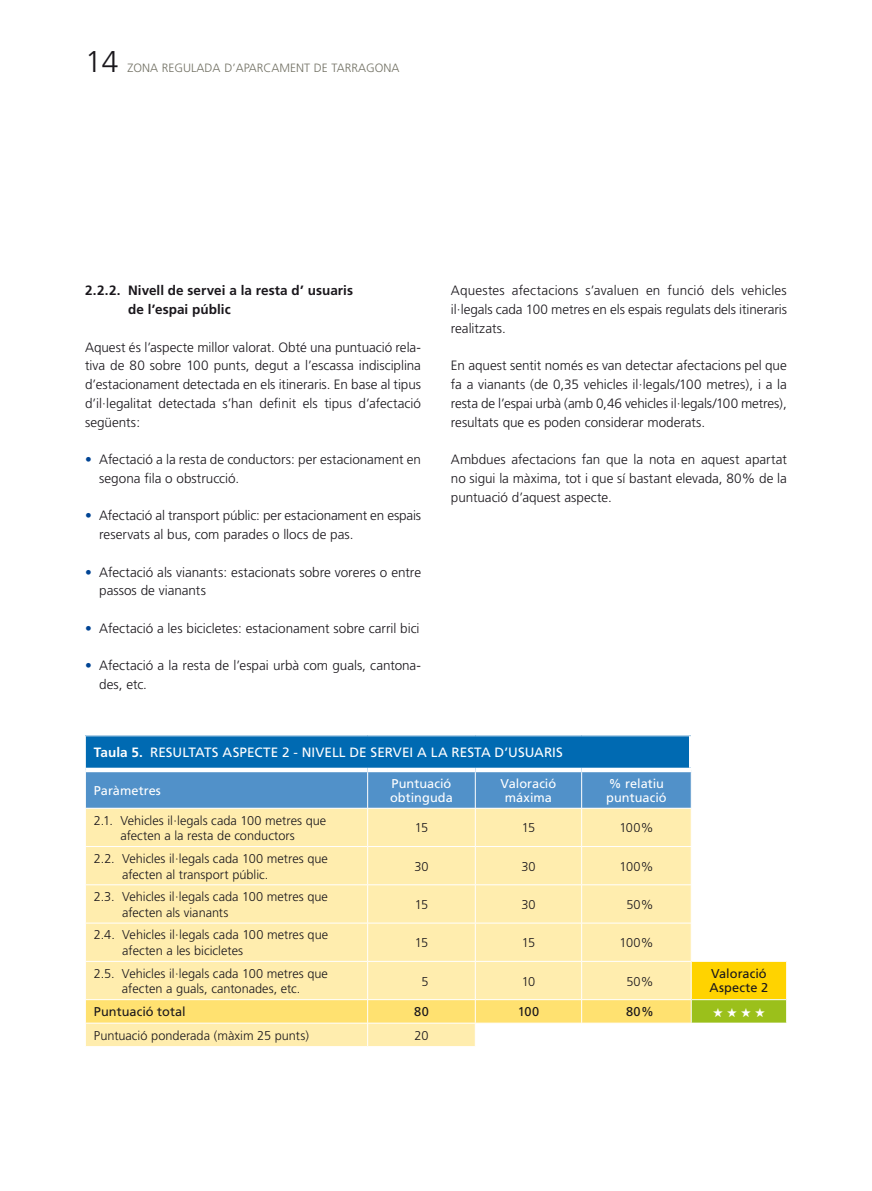
<style>
.page{position:relative;width:872px;height:1191px;background:#fff}
.page>*{position:absolute;margin:0;border:0;box-sizing:border-box;transform-origin:0 0}
.t1{font:300 30px "Frutiger";color:#1a171c}
.t2{font:300 13.5px/18.8px "Frutiger";color:#1a171c;text-align:justify}
.t3{font:13.5px "Frutiger";color:#fff}
.t4{font:700 13.5px/18.8px "Frutiger";letter-spacing:.005em;color:#1a171c}
.t5{font:300 12.75px/15.8px "Frutiger";color:#1a171c}
.t6{font:12.75px/13.5px "Frutiger";letter-spacing:.005em;color:#fff}
.t7{font:12.75px/14.2px "Frutiger";letter-spacing:.005em;color:#1a171c}
.t8{font:12.75px "Zapf Dingbats";color:#fff}
.t9{font:300 12px "Frutiger";color:#727164}
.s1{color:#004494}
.s2{font-weight:700}
</style>
<div class="page">
<svg style="left:86px;top:736px;width:605px;height:72px;background:#2e80bf"></svg>
<div style="left:86px;top:809px;width:605px;height:190px;background:#ffedae"></div>
<div style="left:691px;top:961px;width:95px;height:38px;background:#ffd300"></div>
<div style="left:691px;top:999px;width:95px;height:24px;background:#9bc01b"></div>
<hr style="left:367px;top:808px;width:1px;height:38px;background:#fff">
<hr style="left:475px;top:808px;width:1px;height:38px;background:#fff">
<hr style="left:581px;top:808px;width:1px;height:38px;background:#fff">
<hr style="left:367px;top:847px;width:1px;height:37px;background:#fff">
<hr style="left:475px;top:847px;width:1px;height:37px;background:#fff">
<hr style="left:581px;top:847px;width:1px;height:37px;background:#fff">
<hr style="left:367px;top:885px;width:1px;height:37px;background:#fff">
<hr style="left:475px;top:885px;width:1px;height:37px;background:#fff">
<hr style="left:581px;top:885px;width:1px;height:37px;background:#fff">
<hr style="left:367px;top:923px;width:1px;height:38px;background:#fff">
<hr style="left:475px;top:923px;width:1px;height:38px;background:#fff">
<hr style="left:581px;top:923px;width:1px;height:38px;background:#fff">
<hr style="left:367px;top:961px;width:1px;height:38px;background:#fff">
<hr style="left:475px;top:961px;width:1px;height:38px;background:#fff">
<hr style="left:581px;top:961px;width:1px;height:38px;background:#fff">
<hr style="left:691px;top:961px;width:1px;height:38px;background:#fff">
<hr style="left:85px;top:846px;width:283px;height:1px;background:#fff">
<hr style="left:368px;top:846px;width:107px;height:1px;background:#fff">
<hr style="left:475px;top:846px;width:106px;height:1px;background:#fff">
<hr style="left:581px;top:846px;width:110px;height:1px;background:#fff">
<hr style="left:85px;top:884px;width:283px;height:1px;background:#fff">
<hr style="left:368px;top:884px;width:107px;height:1px;background:#fff">
<hr style="left:475px;top:884px;width:106px;height:1px;background:#fff">
<hr style="left:581px;top:884px;width:110px;height:1px;background:#fff">
<hr style="left:85px;top:922px;width:283px;height:1px;background:#fff">
<hr style="left:368px;top:922px;width:107px;height:1px;background:#fff">
<hr style="left:475px;top:922px;width:106px;height:1px;background:#fff">
<hr style="left:581px;top:922px;width:110px;height:1px;background:#fff">
<hr style="left:85px;top:961px;width:283px;height:1px;background:#fff">
<hr style="left:368px;top:961px;width:107px;height:1px;background:#fff">
<hr style="left:475px;top:961px;width:106px;height:1px;background:#fff">
<hr style="left:581px;top:961px;width:110px;height:1px;background:#fff">
<svg style="left:85px;top:999px;width:607px;height:47px"></svg>
<hr style="left:368px;top:1022px;width:107px;height:1px;background:#fff">
<hr style="left:475px;top:1022px;width:106px;height:1px;background:#fff">
<hr style="left:581px;top:1022px;width:110px;height:1px;background:#fff">
<hr style="left:691px;top:1022px;width:96px;height:1px;background:#fff">
<svg style="left:786px;top:1000px;width:1px;height:23px"></svg>
<hr style="left:691px;top:999px;width:96px;height:1px;background:#fff">
<hr style="left:367px;top:772px;width:1px;height:36px;background:#fff">
<hr style="left:475px;top:772px;width:1px;height:36px;background:#fff">
<hr style="left:581px;top:772px;width:1px;height:36px;background:#fff">
<hr style="left:691px;top:961px;width:96px;height:1px;background:#fff">
<hr style="left:689px;top:736px;width:4px;height:31px;background:#fff">
<div style="left:86px;top:767px;width:282px;height:5px;background:#fff"></div>
<div style="left:368px;top:767px;width:107px;height:5px;background:#fff"></div>
<div style="left:475px;top:767px;width:106px;height:5px;background:#fff"></div>
<div style="left:581px;top:767px;width:110px;height:5px;background:#fff"></div>
<h1 class="t1" style="left:85px;top:45px;width:35px">14</h1>
<p class="t9" style="left:128px;top:61px;width:273px">zona regulada d’aparcament de tarragona</p>
<p class="t4" style="left:128px;top:281px;width:226px;text-indent:-43px">2.2.2. Nivell de servei a la resta d’ usuaris de l’espai públic</p>
<p class="t2" style="left:85px;top:338px;width:337px">Aquest és l’aspecte millor valorat. Obté una puntuació rela&shy;tiva de 80 sobre 100 punts, degut a l’escassa indisciplina d’estacionament detectada en els itineraris. En base al tipus d’il·legalitat detectada s’han definit els tipus d’afectació següents:</p>
<p class="t2" style="left:99px;top:450px;width:323px;text-indent:-14px"><span class="s1">•</span> Afectació a la resta de conductors: per estacionament en segona fila o obstrucció.</p>
<p class="t2" style="left:99px;top:506px;width:323px;text-indent:-14px"><span class="s1">•</span> Afectació al transport públic: per estacionament en espais reservats al bus, com parades o llocs de pas.</p>
<p class="t2" style="left:99px;top:563px;width:323px;text-indent:-14px"><span class="s1">•</span> Afectació als vianants: estacionats sobre voreres o entre passos de vianants</p>
<p class="t2" style="left:85px;top:619px;width:336px"><span class="s1">•</span> Afectació a les bicicletes: estacionament sobre carril bici</p>
<p class="t2" style="left:99px;top:656px;width:323px;text-indent:-14px"><span class="s1">•</span> Afectació a la resta de l’espai urbà com guals, cantona&shy;des, etc.</p>
<p class="t2" style="left:451px;top:281px;width:337px">Aquestes afectacions s’avaluen en funció dels vehicles il·legals cada 100 metres en els espais regulats dels itineraris realitzats.</p>
<p class="t2" style="left:451px;top:356px;width:337px">En aquest sentit només es van detectar afectacions pel que fa a vianants (de 0,35 vehicles il·legals/100 metres), i a la resta de l’espai urbà (amb 0,46 vehicles il·legals/100 metres), resultats que es poden considerar moderats.</p>
<p class="t2" style="left:451px;top:450px;width:337px">Ambdues afectacions fan que la nota en aquest apartat no sigui la màxima, tot i que sí bastant elevada, 80% de la puntuació d’aquest aspecte.</p>
<p class="t3" style="left:94px;top:744px;width:73px"><span class="s2">Taula 5.</span> Resultats</p>
<p class="t3" style="left:222px;top:744px;width:9px">aspecte</p>
<p class="t3" style="left:282px;top:744px;width:37px">2 - Nivell</p>
<p class="t3" style="left:349px;top:744px;width:29px">de servei</p>
<p class="t3" style="left:417px;top:744px;width:44px">ala resta</p>
<p class="t3" style="left:494px;top:744px;width:23px">d’usuaris</p>
<p class="t6" style="left:94px;top:784px;width:69px">Paràmetres</p>
<p class="t6" style="left:390px;top:777px;width:64px">Puntuació obtinguda</p>
<p class="t6" style="left:500px;top:777px;width:57px;text-align:center">Valoració máxima</p>
<p class="t6" style="left:606px;top:777px;width:62px">% relatiu puntuació</p>
<p class="t5" style="left:94px;top:812px;width:234px;text-align:center">2.1. Vehicles il·legals cada 100 metres que afecten a la resta de conductors</p>
<p class="t5" style="left:415px;top:820px;width:15px">15</p>
<p class="t5" style="left:522px;top:820px;width:15px">15</p>
<p class="t5" style="left:619px;top:820px;width:36px">100%</p>
<p class="t5" style="left:122px;top:850px;width:207px;text-indent:-28px">2.2. Vehicles il·legals cada 100 metres que afecten al transport públic.</p>
<p class="t5" style="left:414px;top:858px;width:16px">30</p>
<p class="t5" style="left:521px;top:858px;width:16px">30</p>
<p class="t5" style="left:619px;top:858px;width:36px">100%</p>
<p class="t5" style="left:122px;top:888px;width:207px;text-indent:-28px">2.3. Vehicles il·legals cada 100 metres que afecten als vianants</p>
<p class="t5" style="left:415px;top:897px;width:15px">15</p>
<p class="t5" style="left:521px;top:897px;width:16px">30</p>
<p class="t5" style="left:626px;top:897px;width:29px">50%</p>
<p class="t5" style="left:122px;top:927px;width:207px;text-indent:-28px">2.4. Vehicles il·legals cada 100 metres que afecten a les bicicletes</p>
<p class="t5" style="left:415px;top:935px;width:15px">15</p>
<p class="t5" style="left:522px;top:935px;width:15px">15</p>
<p class="t5" style="left:619px;top:935px;width:36px">100%</p>
<p class="t5" style="left:94px;top:965px;width:235px;text-align:center">2.5. Vehicles il·legals cada 100 metres que afecten a guals, cantonades, etc.</p>
<p class="t5" style="left:421px;top:973px;width:9px">5</p>
<p class="t5" style="left:521px;top:973px;width:15px">10</p>
<p class="t5" style="left:626px;top:973px;width:29px">50%</p>
<p class="t7" style="left:709px;top:966px;width:60px">Valoració<br>Aspecte 2</p>
<p class="t7" style="left:94px;top:1004px;width:93px">Puntuació total</p>
<p class="t7" style="left:414px;top:1004px;width:16px">80</p>
<p class="t7" style="left:518px;top:1004px;width:23px">100</p>
<p class="t7" style="left:626px;top:1004px;width:29px">80%</p>
<p class="t8" style="left:712px;top:1006px;width:54px">★ ★ ★ ★</p>
<p class="t5" style="left:94px;top:1027px;width:217px">Puntuació ponderada (màxim 25 punts)</p>
<p class="t5" style="left:414px;top:1027px;width:15px">20</p>
</div>
